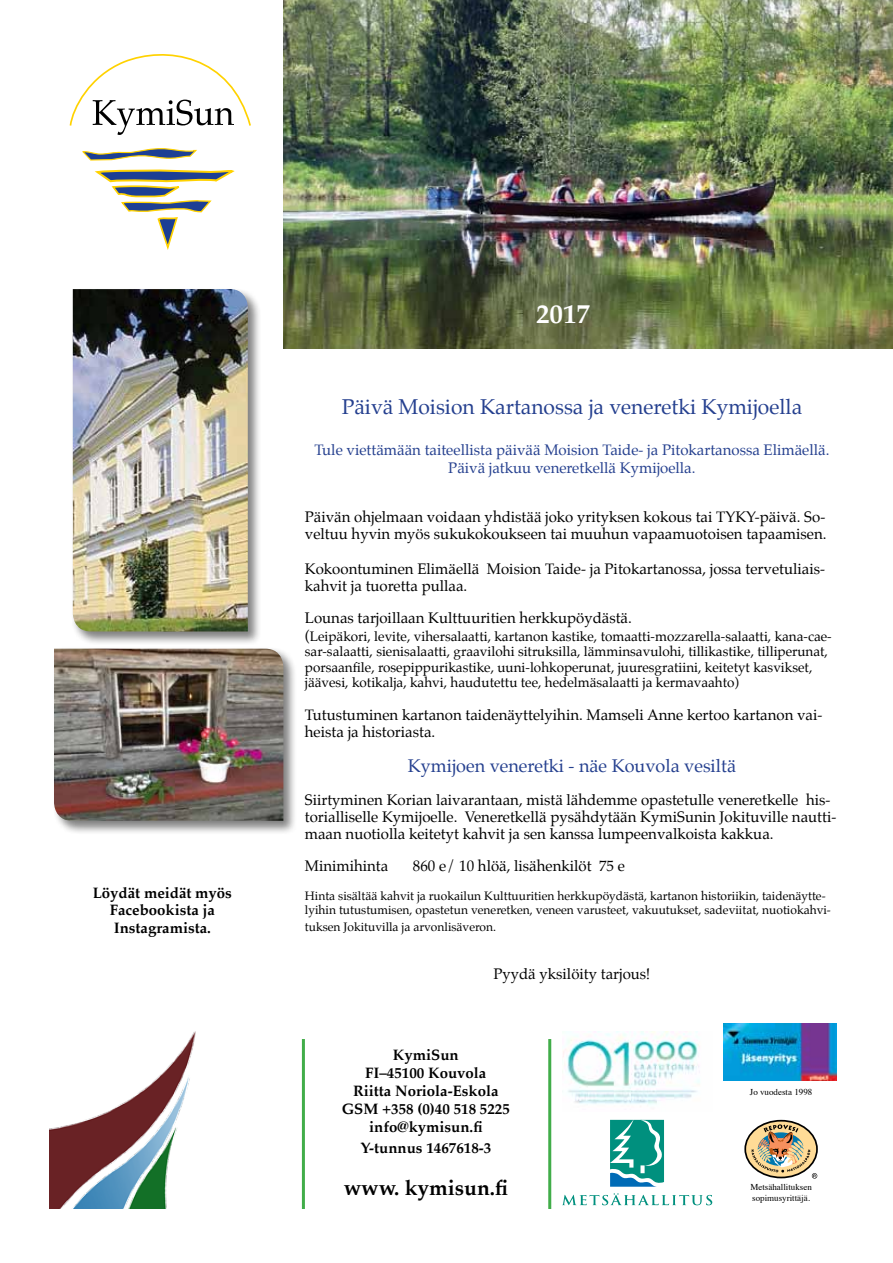
<style>
.page{position:relative;width:893px;height:1263px;background:#fff}
.page>*{position:absolute;margin:0;border:0;box-sizing:border-box;transform-origin:0 0}
.t1{font:700 27px "Palatino";color:#fff}
.t2{font:21px "Palatino";color:#25408f}
.t3{font:700 21px "Palatino";color:#000}
.t4{font:18px "Palatino";color:#25408f}
.t5{font:15px/17.2px "Palatino";color:#000}
.t6{font:700 15px/18px "Palatino";color:#000;text-align:center}
.t7{font:15px/17.2px "Palatino";color:#25408f;text-align:center}
.t8{font:13.5px/15.5px "Palatino";color:#000}
.t9{font:12px/13.8px "Palatino";color:#000}
.t10{font:9px/10.8px "Times";color:#000}
.s1{font-size:15px}
</style>
<div class="page">
<hr style="left:302px;top:1039px;width:3px;height:170px;background:#41ad49">
<hr style="left:548px;top:1039px;width:3px;height:170px;background:#41ad49">
<img style="left:723px;top:1024px;width:113px;height:56px">
<svg style="left:745px;top:1121px;width:72px;height:56px"></svg>
<div style="left:744px;top:1120px;width:74px;height:58px;border:2px solid #000;border-radius:50%"></div>
<svg style="left:751px;top:1124px;width:66px;height:54px;background:#c3af8b"></svg>
<img style="left:563px;top:1031px;width:137px;height:74px">
<img style="left:50px;top:1031px;width:146px;height:178px">
<svg style="left:610px;top:1120px;width:54px;height:67px"></svg>
<svg style="left:562px;top:1193px;width:150px;height:12px"></svg>
<img style="left:283px;top:0;width:610px;height:349px">
<div style="left:71px;top:287px;width:191px;height:358px;background:#000;opacity:.5"></div>
<img style="left:73px;top:289px;width:175px;height:342px">
<div style="left:52px;top:646px;width:245px;height:189px;background:#000;opacity:.5"></div>
<img style="left:54px;top:649px;width:229px;height:172px">
<svg style="left:95px;top:169px;width:140px;height:81px"></svg>
<svg style="left:82px;top:148px;width:115px;height:13px"></svg>
<svg style="left:69px;top:54px;width:182px;height:81px"></svg>
<p class="t6" style="left:93px;top:884px;width:141px;line-height:17.2px">Löydät meidät myös<br>Facebookista ja<br>Instagramista.</p>
<h1 class="t1" style="left:536px;top:291px;width:55px">2017</h1>
<h2 class="t2" style="left:342px;top:389px;width:462px">Päivä Moision Kartanossa ja veneretki Kymijoella</h2>
<p class="t7" style="left:314px;top:442px;width:516px">Tule viettämään taiteellista päivää Moision Taide- ja Pitokartanossa Elimäellä.<br>Päivä jatkuu veneretkellä Kymijoella.</p>
<p class="t5" style="left:305px;top:508px;width:523px">Päivän ohjelmaan voidaan yhdistää joko yrityksen kokous tai TYKY-päivä. So&shy;veltuu hyvin myös sukukokoukseen tai muuhun vapaamuotoisen tapaamisen.</p>
<p class="t5" style="left:305px;top:560px;width:522px">Kokoontuminen Elimäellä Moision Taide- ja Pitokartanossa, jossa tervetuliais&shy;kahvit ja tuoretta pullaa.</p>
<p class="t5" style="left:305px;top:610px;width:328px">Lounas tarjoillaan Kulttuuritien herkkupöydästä.</p>
<p class="t8" style="left:305px;top:628px;width:528px"><span class="s1">(</span>Leipäkori, levite, vihersalaatti, kartanon kastike, tomaatti-mozzarella-salaatti, kana-cae&shy;sar-salaatti, sienisalaatti, graavilohi sitruksilla, lämminsavulohi, tillikastike, tilliperunat, porsaanfile, rosepippurikastike, uuni-lohkoperunat, juuresgratiini, keitetyt kasvikset, jäävesi, kotikalja, kahvi, haudutettu tee, hedelmäsalaatti ja kermavaahto)</p>
<p class="t5" style="left:305px;top:706px;width:519px">Tutustuminen kartanon taidenäyttelyihin. Mamseli Anne kertoo kartanon vai&shy;heista ja historiasta.</p>
<p class="t4" style="left:408px;top:751px;width:330px">Kymijoen veneretki - näe Kouvola vesiltä</p>
<p class="t5" style="left:305px;top:791px;width:533px">Siirtyminen Korian laivarantaan, mistä lähdemme opastetulle veneretkelle his&shy;torialliselle Kymijoelle. Veneretkellä pysähdytään KymiSunin Jokituville nautti&shy;maan nuotiolla keitetyt kahvit ja sen kanssa lumpeenvalkoista kakkua.</p>
<p class="t5" style="left:305px;top:858px;width:85px">Minimihinta</p>
<p class="t5" style="left:413px;top:858px;width:214px">860 e/ 10 hlöä, lisähenkilöt 75 e</p>
<p class="t9" style="left:305px;top:889px;width:528px">Hinta sisältää kahvit ja ruokailun Kulttuuritien herkkupöydästä, kartanon historiikin, taidenäytte&shy;lyihin tutustumisen, opastetun veneretken, veneen varusteet, vakuutukset, sadeviitat, nuotiokahvi-</p>
<p class="t9" style="left:305px;top:919px;width:193px">tuksen Jokituvilla ja arvonlisäveron.</p>
<p class="t5" style="left:493px;top:965px;width:159px">Pyydä yksilöity tarjous!</p>
<p class="t6" style="left:342px;top:1045px;width:170px">KymiSun<br>FI–45100 Kouvola<br>Riitta Noriola-Eskola<br>GSM +358 (0)40 518 5225 info@kymisun.fi</p>
<p class="t6" style="left:360px;top:1138px;width:132px">Y-tunnus 1467618-3</p>
<h2 class="t3" style="left:344px;top:1170px;width:166px">www. kymisun.fi</h2>
<p class="t10" style="left:750px;top:1085px;width:64px">Jo vuodesta 1998</p>
<p class="t10" style="left:750px;top:1181px;width:63px">Metsähallituksen sopimusyrittäjä.</p>
</div>
